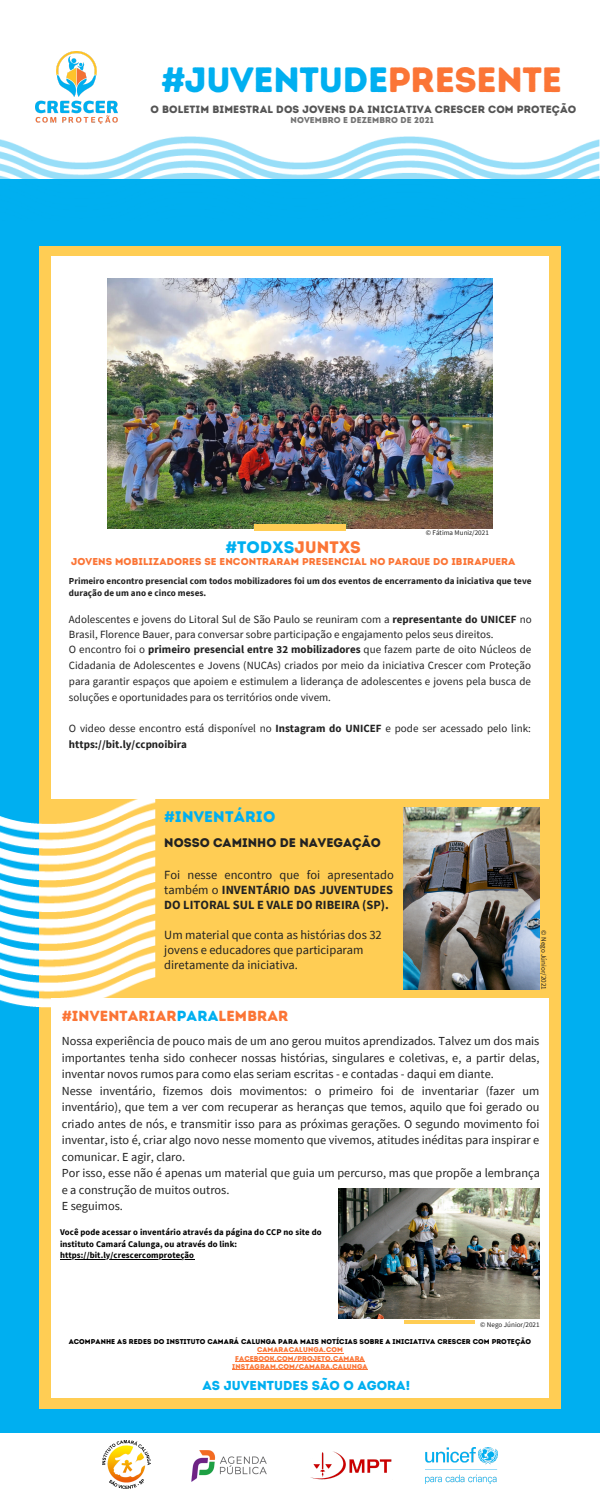
<style>
.page{position:relative;width:600px;height:1500px;background:#00aff0}
.page>*{position:absolute;margin:0;border:0;box-sizing:border-box;transform-origin:0 0}
.t1{font:35.2px "Intro Rust Base";letter-spacing:-.01em;color:#00aff0}
.t2{font:16.7px "Intro Rust Base";letter-spacing:.01em;color:#00aff0}
.t3{font:15.4px "Intro Rust Base";letter-spacing:.01em;color:#00aff0}
.t4{font:14.6px "Intro Rust Base";letter-spacing:.01em;color:#fb7536}
.t5{font:13px "Intro Rust Base";color:#00aff0}
.t6{font:700 12.5px/15px "Source Sans Pro";color:#222;text-align:justify}
.t7{font:12.5px/15px "Source Sans Pro";color:#222}
.t8{font:12.5px "Intro Rust Base";color:#222}
.t9{font:12.3px/16.5px "Source Sans Pro";color:#222;text-align:justify}
.t10{font:11px/15.8px "Source Sans Pro";color:#222}
.t11{font:10.6px "Intro Rust Base";letter-spacing:.01em;color:#545454}
.t12{font:10px "Intro Rust Base";letter-spacing:.01em;color:#fb7536}
.t13{font:700 9.2px/12.8px "Source Sans Pro";color:#222}
.t14{font:700 8.7px/11.6px "Source Sans Pro";letter-spacing:.01em;color:#000}
.t15{font:8.6px "Intro Rust Base";letter-spacing:.01em;color:#737373}
.t16{font:7.1px "Source Sans Pro";color:#222}
.t17{font:7px "Intro Rust Base";letter-spacing:.01em;color:#000}
.t18{font:7px "Intro Rust Base";letter-spacing:.01em;color:#fb7536}
.s1{color:#fb7536}
.s2{font-weight:700}
.s3{font-weight:400}
.s4{color:#00aff0}
</style>
<div class="page">
<div style="left:0;top:0;width:600px;height:178px;background:#fff"></div>
<img style="left:0;top:136px;width:600px;height:43px">
<div style="left:39px;top:246px;width:522px;height:1162px;background:#ffcd54"></div>
<div style="left:51px;top:256px;width:498px;height:1142px;background:#fff"></div>
<div style="left:0;top:1433px;width:600px;height:67px;background:#fff"></div>
<hr style="left:404px;top:1320px;width:71px;height:3px;background:#ffcd54">
<div style="left:47px;top:799px;width:503px;height:199px;background:#ffcd54"></div>
<img style="left:0;top:799px;width:156px;height:209px">
<img style="left:36px;top:51px;width:82px;height:73px">
<img style="left:426px;top:1447px;width:72px;height:37px">
<img style="left:310px;top:1451px;width:82px;height:29px">
<img style="left:191px;top:1450px;width:76px;height:32px">
<img style="left:102px;top:1440px;width:48px;height:49px">
<img style="left:403px;top:808px;width:136px;height:181px">
<img style="left:339px;top:1189px;width:201px;height:130px">
<img style="left:107px;top:278px;width:385px;height:250px">
<div style="left:254px;top:525px;width:92px;height:6px;background:#ffcd54"></div>
<hr style="left:257px;top:1353px;width:86px;height:1px;background:#fb7536">
<hr style="left:235px;top:1361px;width:130px;height:1px;background:#fb7536">
<hr style="left:232px;top:1369px;width:136px;height:1px;background:#fb7536">
<hr style="left:60px;top:1259px;width:134px;height:1px;background:#000">
<p class="t1" style="left:161px;top:58px;width:402px">#JUVENTUDE<span class="s1">PRESENTE</span></p>
<p class="t11" style="left:151px;top:103px;width:427px">O BOLETIM BIMESTRAL DOS JOVENS DA INICIATIVA CRESCER COM PROTEÇÃO</p>
<p class="t15" style="left:291px;top:114px;width:145px">NOVEMBRO E DEZEMBRO DE 2021</p>
<p class="t16" style="left:426px;top:528px;width:65px">© Fátima Muniz/2021</p>
<p class="t2" style="left:226px;top:537px;width:137px">#TODXS<span class="s1">JUNTXS</span></p>
<p class="t12" style="left:71px;top:556px;width:446px">JOVENS MOBILIZADORES SE ENCONTRARAM PRESENCIAL NO PARQUE DO IBIRAPUERA</p>
<p class="t13" style="left:69px;top:574px;width:464px">Primeiro encontro presencial com todos mobilizadores foi um dos eventos de encerramento da iniciativa que teve duração de um ano e cinco meses.</p>
<p class="t10" style="left:69px;top:612px;width:464px;line-height:15px">Adolescentes e jovens do Litoral Sul de São Paulo se reuniram com a <span class="s2">representante do UNICEF</span> no<br>Brasil, Florence Bauer, para conversar sobre participação e engajamento pelos seus direitos.</p>
<p class="t10" style="left:69px;top:642px;width:464px;text-align:justify">O encontro foi o <span class="s2">primeiro presencial entre 32 mobilizadores</span> que fazem parte de oito Núcleos de Cidadania de Adolescentes e Jovens (NUCAs) criados por meio da iniciativa Crescer com Proteção para garantir espaços que apoiem e estimulem a liderança de adolescentes e jovens pela busca de soluções e oportunidades para os territórios onde vivem.</p>
<p class="t10" style="left:69px;top:720px;width:464px">O video desse encontro está disponível no <span class="s2">Instagram do UNICEF</span> e pode ser acessado pelo link: <span class="s2">https://bit.ly/ccpnoibira</span></p>
<p class="t3" style="left:164px;top:807px;width:113px">#INVENTÁRIO</p>
<p class="t8" style="left:164px;top:835px;width:218px">NOSSO CAMINHO DE NAVEGAÇÃO</p>
<p class="t6" style="left:164px;top:867px;width:231px"><span class="s3">Foi nesse encontro que foi apresentado também o</span> INVENTÁRIO DAS JUVENTUDES DO LITORAL SUL E VALE DO RIBEIRA (SP).</p>
<p class="t7" style="left:164px;top:927px;width:219px">Um material que conta as histórias dos 32 jovens e educadores que participaram diretamente da iniciativa.</p>
<p class="t4" style="left:62px;top:1008px;width:228px">#INVENTARIAR<span class="s4">PARA</span>LEMBRAR</p>
<p class="t16" style="left:549px;top:930px;width:61px;rotate:90deg">© Nego Júnior/2021</p>
<p class="t9" style="left:62px;top:1033px;width:479px">Nossa experiência de pouco mais de um ano gerou muitos aprendizados. Talvez um dos mais importantes tenha sido conhecer nossas histórias, singulares e coletivas, e, a partir delas, inventar novos rumos para como elas seriam escritas - e contadas - daqui em diante.</p>
<p class="t9" style="left:62px;top:1082px;width:479px">Nesse inventário, fizemos dois movimentos: o primeiro foi de inventariar (fazer um inventário), que tem a ver com recuperar as heranças que temos, aquilo que foi gerado ou criado antes de nós, e transmitir isso para as próximas gerações. O segundo movimento foi inventar, isto é, criar algo novo nesse momento que vivemos, atitudes inéditas para inspirar e comunicar. E agir, claro.</p>
<p class="t9" style="left:62px;top:1165px;width:480px">Por isso, esse não é apenas um material que guia um percurso, mas que propõe a lembrança e a construção de muitos outros.</p>
<p class="t9" style="left:62px;top:1198px;width:63px">E seguimos.</p>
<p class="t14" style="left:60px;top:1226px;width:263px">Você pode acessar o inventário através da página do CCP no site do instituto Camará Calunga, ou através do link:</p>
<p class="t14" style="left:60px;top:1249px;width:136px">https://bit.ly/crescercomproteção</p>
<p class="t16" style="left:480px;top:1320px;width:61px">© Nego Júnior/2021</p>
<p class="t17" style="left:69px;top:1338px;width:464px">ACOMPANHE AS REDES DO INSTITUTO CAMARÁ CALUNGA PARA MAIS NOTÍCIAS SOBRE A INICIATIVA CRESCER COM PROTEÇÃO</p>
<p class="t18" style="left:257px;top:1346px;width:87px">CAMARACALUNGA.COM</p>
<p class="t18" style="left:235px;top:1354px;width:131px">FACEBOOK.COM/PROJETO.CAMARA</p>
<p class="t18" style="left:232px;top:1362px;width:137px">INSTAGRAM.COM/CAMARA.CALUNGA</p>
<p class="t5" style="left:203px;top:1377px;width:209px">AS JUVENTUDES SÃO O AGORA!</p>
</div>
